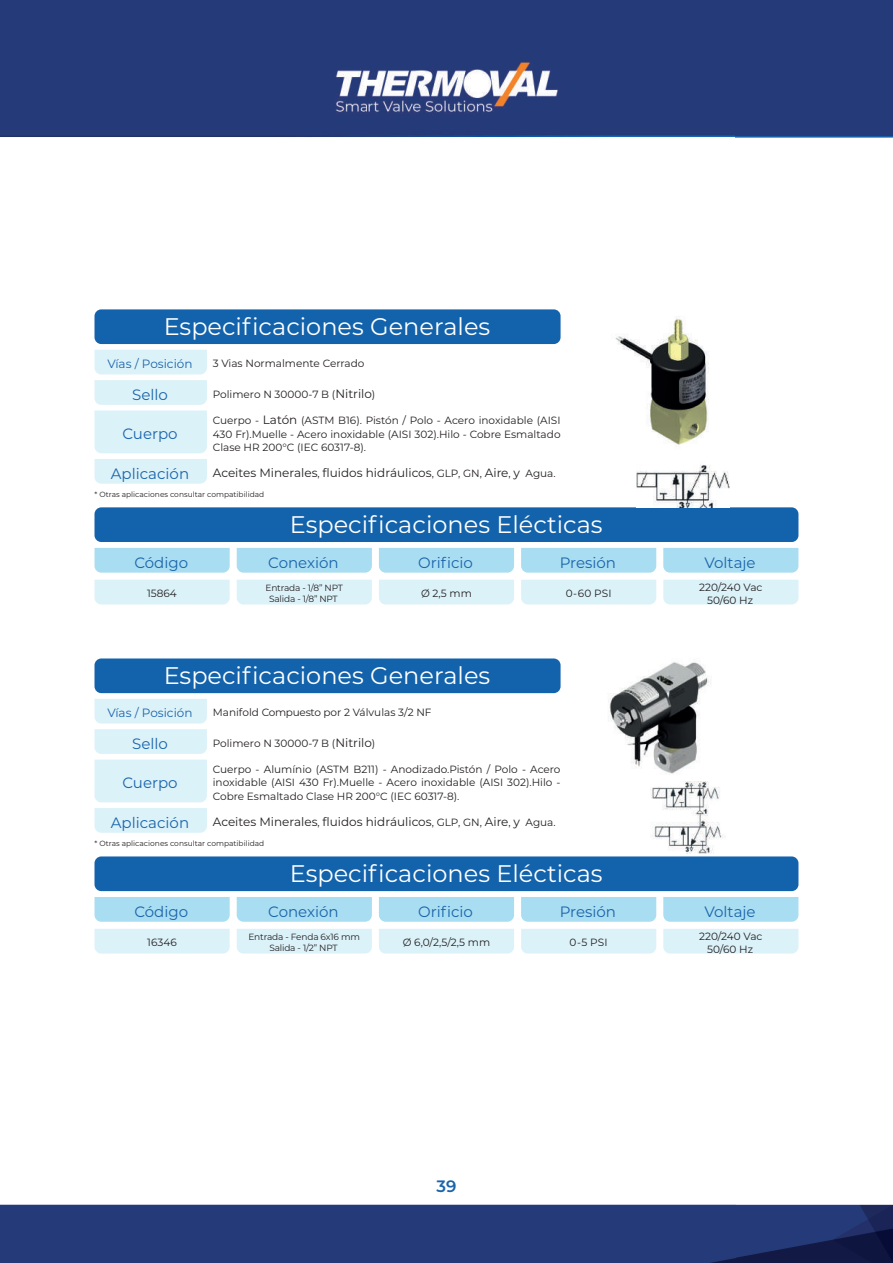
<style>
.page{position:relative;width:893px;height:1263px;background:#fff}
.page>*{position:absolute;margin:0;border:0;box-sizing:border-box;transform-origin:0 0}
.t1{font:24px "Montserrat";color:#fff}
.t2{font:600 16.5px "Montserrat";color:#1a64ab}
.t3{font:15px "Montserrat";color:#1a64ab}
.t4{font:12px "Montserrat";color:#231f20}
.t5{font:12px "Montserrat";color:#1a64ab}
.t6{font:10.5px/13.5px "Montserrat";color:#231f20;text-align:center}
.t7{font:9px/10.8px "Montserrat";letter-spacing:-.02em;color:#231f20;text-align:center}
.t8{font:7.5px "Montserrat";color:#231f20}
.s1{font-size:12px}
.s2{font-size:10.5px}
</style>
<div class="page">
<img style="left:0;top:0;width:893px;height:1263px">
<div style="left:94px;top:350px;width:113px;height:24px;background:#dcf2f9"></div>
<div style="left:94px;top:699px;width:113px;height:24px;background:#dcf2f9"></div>
<div style="left:94px;top:729px;width:113px;height:25px;background:#dcf2f9"></div>
<svg style="left:94px;top:380px;width:113px;height:73px;background:#dff3f9"></svg>
<div style="left:94px;top:760px;width:113px;height:42px;background:#dcf2f9"></div>
<div style="left:95px;top:459px;width:112px;height:25px;background:#dcf2f9"></div>
<div style="left:95px;top:808px;width:112px;height:25px;background:#dcf2f9"></div>
<div style="left:94px;top:309px;width:467px;height:35px;background:#1363ac;border-radius:7px"></div>
<div style="left:94px;top:658px;width:467px;height:35px;background:#1363ac;border-radius:7px"></div>
<div style="left:94px;top:507px;width:704px;height:35px;background:#1363ac;border-radius:7px"></div>
<div style="left:94px;top:856px;width:704px;height:35px;background:#1363ac;border-radius:7px"></div>
<div style="left:237px;top:548px;width:135px;height:25px;background:#a9ddf1"></div>
<div style="left:237px;top:897px;width:135px;height:25px;background:#a9ddf1"></div>
<div style="left:95px;top:548px;width:135px;height:25px;background:#a9ddf1"></div>
<div style="left:95px;top:897px;width:135px;height:25px;background:#a9ddf1"></div>
<div style="left:379px;top:580px;width:135px;height:24px;background:#dcf2f9"></div>
<div style="left:379px;top:929px;width:135px;height:24px;background:#dcf2f9"></div>
<div style="left:663px;top:580px;width:135px;height:24px;background:#dcf2f9"></div>
<div style="left:663px;top:929px;width:135px;height:24px;background:#dcf2f9"></div>
<div style="left:379px;top:548px;width:135px;height:25px;background:#a9ddf1"></div>
<div style="left:379px;top:897px;width:135px;height:25px;background:#a9ddf1"></div>
<div style="left:663px;top:548px;width:135px;height:25px;background:#a9ddf1"></div>
<div style="left:663px;top:897px;width:135px;height:25px;background:#a9ddf1"></div>
<div style="left:521px;top:548px;width:135px;height:25px;background:#a9ddf1"></div>
<div style="left:521px;top:897px;width:135px;height:25px;background:#a9ddf1"></div>
<div style="left:521px;top:580px;width:135px;height:24px;background:#dcf2f9"></div>
<div style="left:521px;top:929px;width:135px;height:24px;background:#dcf2f9"></div>
<img style="left:582px;top:311px;width:190px;height:142px">
<img style="left:568px;top:659px;width:227px;height:122px">
<div style="left:237px;top:580px;width:135px;height:24px;background:#dcf2f9"></div>
<div style="left:237px;top:929px;width:135px;height:24px;background:#dcf2f9"></div>
<div style="left:94px;top:580px;width:136px;height:24px;background:#dcf2f9"></div>
<div style="left:94px;top:929px;width:136px;height:24px;background:#dcf2f9"></div>
<img style="left:636px;top:453px;width:94px;height:54px">
<img style="left:633px;top:781px;width:108px;height:72px">
<h1 class="t1" style="left:164px;top:310px;width:328px">Especificaciones Generales</h1>
<p class="t5" style="left:107px;top:355px;width:87px">Vías / Posición</p>
<p class="t6" style="left:213px;top:356px;width:153px">3 Vias Normalmente Cerrado</p>
<h3 class="t3" style="left:132px;top:384px;width:37px">Sello</h3>
<p class="t6" style="left:213px;top:387px;width:164px">Polimero N 30000-7 B (<span class="s1">Nitrilo</span>)</p>
<h3 class="t3" style="left:122px;top:423px;width:57px">Cuerpo</h3>
<p class="t6" style="left:213px;top:413px;width:349px;text-align:justify">Cuerpo - <span class="s1">Latón</span> (ASTM B16). Pistón / Polo - Acero inoxidable (AISI 430 Fr).Muelle - Acero inoxidable (AISI 302).Hilo - Cobre Esmaltado Clase HR 200°C (IEC 60317-8).</p>
<h3 class="t3" style="left:111px;top:463px;width:80px">Aplicación</h3>
<p class="t4" style="left:213px;top:465px;width:344px">Aceites Minerales<span class="s2">,</span> fluidos hidráulicos<span class="s2">, GLP, GN,</span> Aire<span class="s2">,</span> y <span class="s2">Agua.</span></p>
<p class="t8" style="left:95px;top:489px;width:171px">* Otras aplicaciones consultar compatibilidad</p>
<h1 class="t1" style="left:290px;top:508px;width:314px">Especificaciones Elécticas</h1>
<h3 class="t3" style="left:134px;top:552px;width:55px">Código</h3>
<p class="t6" style="left:147px;top:586px;width:31px">15864</p>
<h3 class="t3" style="left:268px;top:552px;width:72px">Conexión</h3>
<p class="t7" style="left:265px;top:582px;width:79px">Entrada - 1/8” NPT<br>Salida - 1/8” NPT</p>
<h3 class="t3" style="left:418px;top:552px;width:56px">Orificio</h3>
<p class="t6" style="left:421px;top:586px;width:52px">Ø 2,5 mm</p>
<h1 class="t1" style="left:164px;top:659px;width:328px">Especificaciones Generales</h1>
<p class="t5" style="left:107px;top:704px;width:87px">Vías / Posición</p>
<h3 class="t3" style="left:132px;top:733px;width:37px">Sello</h3>
<p class="t6" style="left:213px;top:705px;width:220px">Manifold Compuesto por 2 Válvulas 3/2 NF</p>
<p class="t6" style="left:213px;top:736px;width:164px">Polimero N 30000-7 B (<span class="s1">Nitrilo</span>)</p>
<h3 class="t3" style="left:560px;top:552px;width:58px">Presión</h3>
<p class="t6" style="left:566px;top:586px;width:47px">0-60 PSI</p>
<h3 class="t3" style="left:122px;top:773px;width:57px">Cuerpo</h3>
<h3 class="t3" style="left:111px;top:812px;width:80px">Aplicación</h3>
<p class="t6" style="left:213px;top:762px;width:349px;text-align:justify">Cuerpo - Alumínio (ASTM B211) - Anodizado.Pistón / Polo - Acero inoxidable (AISI 430 Fr).Muelle - Acero inoxidable (AISI 302).Hilo - Cobre Esmaltado Clase HR 200°C (IEC 60317-8).</p>
<p class="t4" style="left:213px;top:814px;width:344px">Aceites Minerales<span class="s2">,</span> fluidos hidráulicos<span class="s2">, GLP, GN,</span> Aire<span class="s2">,</span> y <span class="s2">Agua.</span></p>
<p class="t8" style="left:95px;top:838px;width:171px">* Otras aplicaciones consultar compatibilidad</p>
<h1 class="t1" style="left:290px;top:857px;width:314px">Especificaciones Elécticas</h1>
<h3 class="t3" style="left:134px;top:901px;width:55px">Código</h3>
<p class="t6" style="left:147px;top:935px;width:31px">16346</p>
<h3 class="t3" style="left:268px;top:901px;width:72px">Conexión</h3>
<p class="t7" style="left:248px;top:931px;width:113px">Entrada - Fenda 6x16 mm<br>Salida - 1/2” NPT</p>
<h3 class="t3" style="left:418px;top:901px;width:56px">Orificio</h3>
<p class="t6" style="left:403px;top:935px;width:89px">Ø 6,0/2,5/2,5 mm</p>
<h3 class="t3" style="left:560px;top:901px;width:58px">Presión</h3>
<p class="t6" style="left:570px;top:935px;width:39px">0-5 PSI</p>
<h3 class="t3" style="left:704px;top:552px;width:53px">Voltaje</h3>
<p class="t6" style="left:699px;top:580px;width:65px;line-height:12.6px">220/240 Vac<br>50/60 Hz</p>
<h3 class="t3" style="left:704px;top:901px;width:53px">Voltaje</h3>
<p class="t6" style="left:699px;top:929px;width:65px;line-height:12.6px">220/240 Vac<br>50/60 Hz</p>
<h2 class="t2" style="left:436px;top:1174px;width:21px">39</h2>
</div>
